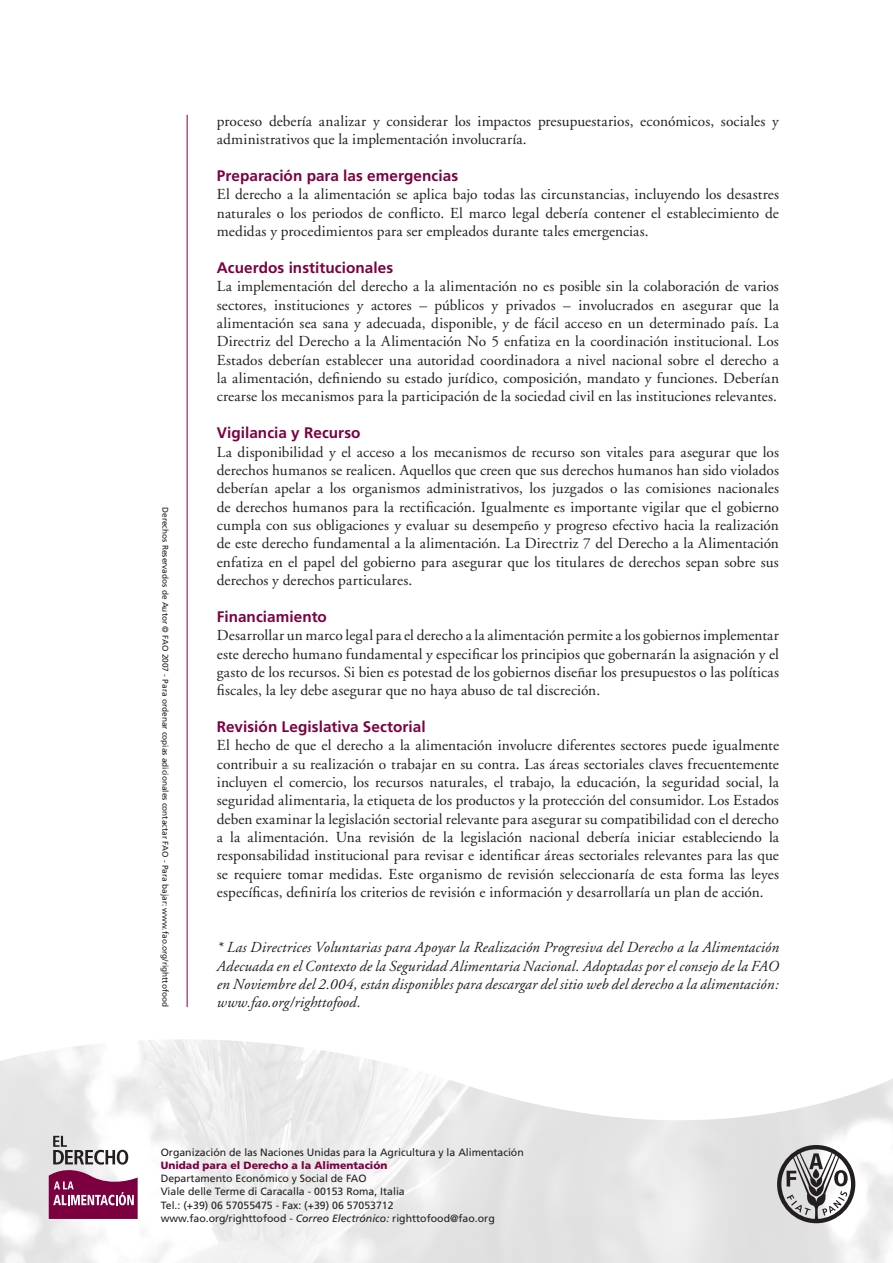
<style>
.page{position:relative;width:893px;height:1263px;background:#fff}
.page>*{position:absolute;margin:0;border:0;box-sizing:border-box;transform-origin:0 0}
.testo{font:15.3px/18.3px "Adobe Garamond";letter-spacing:.005em;color:#231f20;text-align:justify}
.testo-2{font:italic 15.3px/18.3px "Adobe Garamond";letter-spacing:.005em;color:#231f20;text-align:justify}
.testo-3{font:700 15.3px "Frutiger";letter-spacing:.005em;color:#7c0040}
.t1{font:10.5px "Frutiger";color:#231f20}
.t2{font:900 10.5px "Frutiger";color:#7c0040}
.t3{font:8.25px "Frutiger";color:#231f20}
.s1{font-style:italic}
</style>
<div class="page">
<svg style="left:0;top:774px;width:893px;height:396px"></svg>
<svg style="left:777px;top:1145px;width:78px;height:78px"></svg>
<hr style="left:187px;top:115px;width:1px;height:892px;background:#7c0040">
<svg style="left:49px;top:1136px;width:89px;height:83px"></svg>
<p class="t3" style="left:170px;top:507px;width:501px;rotate:90deg">Derechos Reservados de Autor © FAO 2007 - Para ordenar copias adicionales contactar FAO - Para bajar: www.fao.org/righttofood</p>
<p class="testo" style="left:217px;top:112px;width:563px">proceso debería analizar y considerar los impactos presupuestarios, económicos, sociales y administrativos que la implementación involucraría.</p>
<p class="testo-3" style="left:217px;top:167px;width:243px">Preparación para las emergencias</p>
<p class="testo" style="left:217px;top:186px;width:564px">El derecho a la alimentación se aplica bajo todas las circunstancias, incluyendo los desastres naturales o los periodos de conflicto. El marco legal debería contener el establecimiento de medidas y procedimientos para ser empleados durante tales emergencias.</p>
<p class="testo-3" style="left:217px;top:259px;width:178px">Acuerdos institucionales</p>
<p class="testo" style="left:217px;top:278px;width:564px">La implementación del derecho a la alimentación no es posible sin la colaboración de varios sectores, instituciones y actores – públicos y privados – involucrados en asegurar que la alimentación sea sana y adecuada, disponible, y de fácil acceso en un determinado país. La Directriz del Derecho a la Alimentación No 5 enfatiza en la coordinación institucional. Los Estados deberían establecer una autoridad coordinadora a nivel nacional sobre el derecho a la alimentación, definiendo su estado jurídico, composición, mandato y funciones. Deberían crearse los mecanismos para la participación de la sociedad civil en las instituciones relevantes.</p>
<p class="testo-3" style="left:217px;top:424px;width:145px">Vigilancia y Recurso</p>
<p class="testo" style="left:217px;top:443px;width:564px">La disponibilidad y el acceso a los mecanismos de recurso son vitales para asegurar que los derechos humanos se realicen. Aquellos que creen que sus derechos humanos han sido violados deberían apelar a los organismos administrativos, los juzgados o las comisiones nacionales de derechos humanos para la rectificación. Igualmente es importante vigilar que el gobierno cumpla con sus obligaciones y evaluar su desempeño y progreso efectivo hacia la realización de este derecho fundamental a la alimentación. La Directriz 7 del Derecho a la Alimentación enfatiza en el papel del gobierno para asegurar que los titulares de derechos sepan sobre sus derechos y derechos particulares.</p>
<p class="testo-3" style="left:217px;top:607px;width:112px">Financiamiento</p>
<p class="testo" style="left:217px;top:626px;width:564px">Desarrollar un marco legal para el derecho a la alimentación permite a los gobiernos implementar este derecho humano fundamental y especificar los principios que gobernarán la asignación y el gasto de los recursos. Si bien es potestad de los gobiernos diseñar los presupuestos o las políticas fiscales, la ley debe asegurar que no haya abuso de tal discreción.</p>
<p class="testo-3" style="left:217px;top:718px;width:210px">Revisión Legislativa Sectorial</p>
<p class="testo" style="left:217px;top:737px;width:564px">El hecho de que el derecho a la alimentación involucre diferentes sectores puede igualmente contribuir a su realización o trabajar en su contra. Las áreas sectoriales claves frecuentemente incluyen el comercio, los recursos naturales, el trabajo, la educación, la seguridad social, la seguridad alimentaria, la etiqueta de los productos y la protección del consumidor. Los Estados deben examinar la legislación sectorial relevante para asegurar su compatibilidad con el derecho a la alimentación. Una revisión de la legislación nacional debería iniciar estableciendo la responsabilidad institucional para revisar e identificar áreas sectoriales relevantes para las que se requiere tomar medidas. Este organismo de revisión seleccionaría de esta forma las leyes específicas, definiría los criterios de revisión e información y desarrollaría un plan de acción.</p>
<p class="testo-2" style="left:217px;top:939px;width:564px">* Las Directrices Voluntarias para Apoyar la Realización Progresiva del Derecho a la Alimentación Adecuada en el Contexto de la Seguridad Alimentaria Nacional. Adoptadas por el consejo de la FAO en Noviembre del 2.004, están disponibles para descargar del sitio web del derecho a la alimentación: www.fao.org/righttofood.</p>
<p class="t1" style="left:161px;top:1146px;width:365px">Organización de las Naciones Unidas para la Agricultura y la Alimentación</p>
<p class="t2" style="left:161px;top:1159px;width:228px">Unidad para el Derecho a la Alimentación</p>
<p class="t1" style="left:161px;top:1172px;width:207px">Departamento Económico y Social de FAO</p>
<p class="t1" style="left:161px;top:1185px;width:246px">Viale delle Terme di Caracalla - 00153 Roma, Italia</p>
<p class="t1" style="left:161px;top:1199px;width:234px">Tel.: (+39) 06 57055475 - Fax: (+39) 06 57053712</p>
<p class="t1" style="left:161px;top:1212px;width:335px">www.fao.org/righttofood - <span class="s1">Correo Electrónico:</span> righttofood@fao.org</p>
</div>
